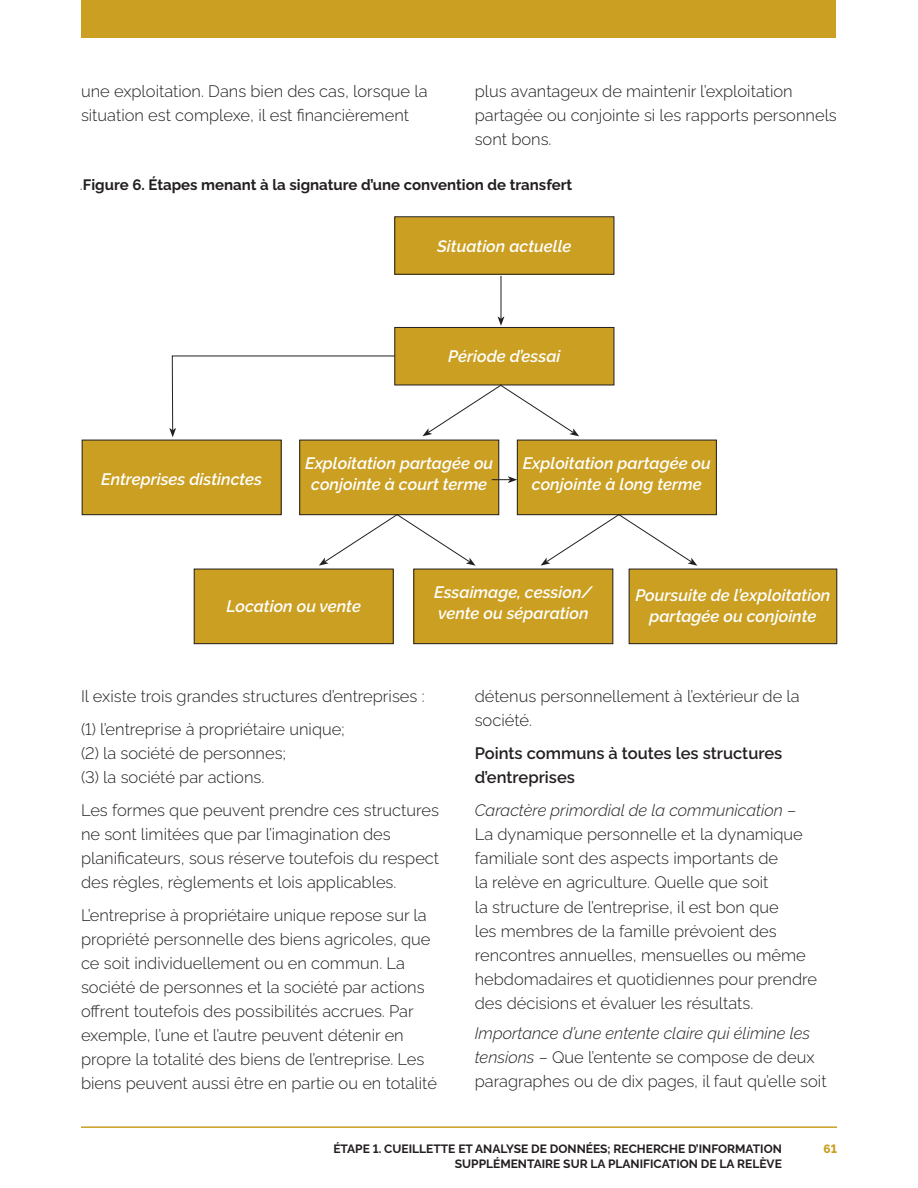
<style>
.page{position:relative;width:918px;height:1188px;background:#fff}
.page>*{position:absolute;margin:0;border:0;box-sizing:border-box;transform-origin:0 0}
._2019_Text_style{font:300 16.5px/24px "Algomabeta";color:#231f20}
.t1{font:italic 600 16.5px/21px "Algomabeta";color:#fff;text-align:center}
._2019_Sub-Sub-Subhea{font:600 16.5px/24px "Algomabeta";color:#231f20}
._2019_Text_style-2{font:700 15px "Algomabeta";color:#231f20}
.t2{font:700 12px/14.4px "Algomabeta";color:#231f20;text-align:right}
.t3{font:800 12px "Algomabeta";color:#cb9f22}
.s1{font-weight:300;font-size:16.5px}
.s2{font-style:italic}
</style>
<div class="page">
<div style="left:82px;top:0;width:754px;height:38px;background:#cb9f22"></div>
<hr style="left:81px;top:1126px;width:756px;height:2px;background:#cb9f22">
<div style="left:395px;top:217px;width:219px;height:57px;background:#cb9f22"></div>
<div style="left:394px;top:216px;width:220px;height:59px;border:1px solid #231f20"></div>
<div style="left:300px;top:440px;width:199px;height:75px;background:#cb9f22"></div>
<div style="left:299px;top:440px;width:200px;height:75px;border:1px solid #231f20"></div>
<div style="left:414px;top:569px;width:199px;height:75px;background:#cb9f22"></div>
<div style="left:413px;top:569px;width:200px;height:75px;border:1px solid #231f20"></div>
<div style="left:517px;top:440px;width:199px;height:75px;background:#cb9f22"></div>
<div style="left:517px;top:440px;width:200px;height:75px;border:1px solid #231f20"></div>
<div style="left:82px;top:440px;width:199px;height:75px;background:#cb9f22"></div>
<div style="left:82px;top:440px;width:200px;height:75px;border:1px solid #231f20"></div>
<div style="left:629px;top:569px;width:208px;height:75px;background:#cb9f22"></div>
<div style="left:629px;top:569px;width:208px;height:75px;border:1px solid #231f20"></div>
<div style="left:194px;top:569px;width:199px;height:75px;background:#cb9f22"></div>
<div style="left:194px;top:569px;width:200px;height:75px;border:1px solid #231f20"></div>
<hr style="left:501px;top:276px;width:1px;height:43px;background:#231f20">
<svg style="left:169px;top:316px;width:446px;height:121px"></svg>
<svg style="left:541px;top:513px;width:156px;height:53px"></svg>
<svg style="left:319px;top:513px;width:157px;height:53px"></svg>
<svg style="left:492px;top:476px;width:25px;height:7px"></svg>
<p class="_2019_Text_style" style="left:81px;top:77px;width:348px">une exploitation. Dans bien des cas, lorsque la situation est complexe, il est financièrement</p>
<p class="_2019_Text_style" style="left:475px;top:77px;width:364px">plus avantageux de maintenir l’exploitation partagée ou conjointe si les rapports personnels sont bons.</p>
<p class="_2019_Text_style-2" style="left:80px;top:174px;width:494px"><span class="s1">.</span>Figure 6. Étapes menant à la signature d’une convention de transfert</p>
<p class="t1" style="left:437px;top:234px;width:136px">Situation actuelle</p>
<p class="t1" style="left:101px;top:467px;width:162px">Entreprises distinctes</p>
<p class="t1" style="left:448px;top:344px;width:114px">Période d’essai</p>
<p class="t1" style="left:305px;top:451px;width:190px">Exploitation partagée ou conjointe à court terme</p>
<p class="t1" style="left:523px;top:451px;width:190px">Exploitation partagée ou conjointe à long terme</p>
<p class="t1" style="left:226px;top:594px;width:136px">Location ou vente</p>
<p class="t1" style="left:434px;top:580px;width:160px;text-align:left">Essaimage, cession/ vente ou séparation</p>
<p class="t1" style="left:635px;top:583px;width:196px">Poursuite de l’exploitation partagée ou conjointe</p>
<p class="_2019_Text_style" style="left:81px;top:683px;width:345px">Il existe trois grandes structures d’entreprises :</p>
<p class="_2019_Text_style" style="left:81px;top:716px;width:265px">(1) l’entreprise à propriétaire unique;</p>
<p class="_2019_Text_style" style="left:81px;top:740px;width:206px">(2) la société de personnes;</p>
<p class="_2019_Text_style" style="left:81px;top:764px;width:185px">(3) la société par actions.</p>
<p class="_2019_Text_style" style="left:81px;top:797px;width:360px">Les formes que peuvent prendre ces structures ne sont limitées que par l’imagination des planificateurs, sous réserve toutefois du respect des règles, règlements et lois applicables.</p>
<p class="_2019_Text_style" style="left:81px;top:902px;width:358px">L’entreprise à propriétaire unique repose sur la propriété personnelle des biens agricoles, que ce soit individuellement ou en commun. La société de personnes et la société par actions offrent toutefois des possibilités accrues. Par exemple, l’une et l’autre peuvent détenir en propre la totalité des biens de l’entreprise. Les biens peuvent aussi être en partie ou en totalité</p>
<p class="_2019_Text_style" style="left:475px;top:683px;width:326px">détenus personnellement à l’extérieur de la société.</p>
<p class="_2019_Sub-Sub-Subhea" style="left:475px;top:740px;width:309px">Points communs à toutes les structures d’entreprises</p>
<p class="_2019_Text_style" style="left:475px;top:797px;width:344px"><span class="s2">Caractère primordial de la communication</span> – La dynamique personnelle et la dynamique familiale sont des aspects importants de<br>la relève en agriculture. Quelle que soit<br>la structure de l’entreprise, il est bon que<br>les membres de la famille prévoient des rencontres annuelles, mensuelles ou même hebdomadaires et quotidiennes pour prendre des décisions et évaluer les résultats.</p>
<p class="_2019_Text_style" style="left:475px;top:1019px;width:353px"><span class="s2">Importance d’une entente claire qui élimine les tensions</span> – Que l’entente se compose de deux paragraphes ou de dix pages, il faut qu’elle soit</p>
<p class="t2" style="left:333px;top:1141px;width:450px">ÉTAPE 1. CUEILLETTE ET ANALYSE DE DONNÉES; RECHERCHE D’INFORMATION<br>SUPPLÉMENTAIRE SUR LA PLANIFICATION DE LA RELÈVE</p>
<p class="t3" style="left:824px;top:1140px;width:15px">61</p>
</div>
